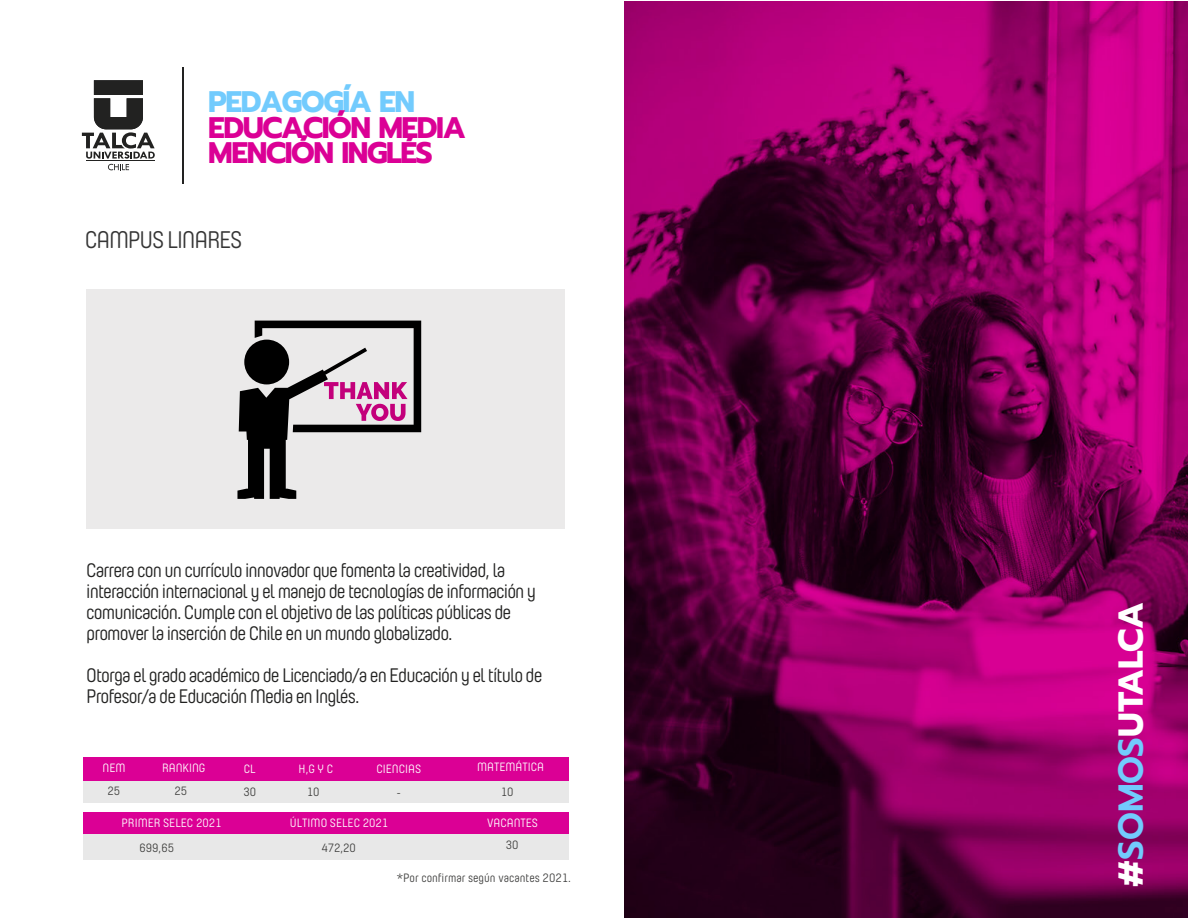
<style>
.page{position:relative;width:1188px;height:918px;background:#fff}
.page>*{position:absolute;margin:0;border:0;box-sizing:border-box;transform-origin:0 0}
.t1{font:700 34.5px "Prompt";letter-spacing:-.025em;color:#fff}
.t2{font:700 29.55px/25.5px "Prompt";letter-spacing:-.05em;color:#db0095}
.t3{font:700 29.55px "Prompt";letter-spacing:-.05em;color:#72cbfd}
.t4{font:24px "Yummo";letter-spacing:-.05em;color:#363636}
.t5{font:19.5px/21px "Yummo";letter-spacing:-.05em;color:#222221}
.t6{font:12.15px "Yummo";color:#3e3e3d}
.t7{font:12px "Yummo";color:#fff}
.t8{font:12px "Yummo";color:#3e3e3d}
.s1{font-weight:600;color:#72cbfd}
</style>
<div class="page">
<div style="left:86px;top:290px;width:479px;height:239px;background:#ebeaea"></div>
<hr style="left:182px;top:67px;width:2px;height:117px;background:#222221">
<svg style="left:82px;top:80px;width:73px;height:90px"></svg>
<hr style="left:86px;top:160px;width:68px;height:1px;background:#222221">
<div style="left:83px;top:757px;width:486px;height:24px;background:#db0095"></div>
<div style="left:83px;top:781px;width:486px;height:22px;background:#e8e8e8"></div>
<div style="left:83px;top:813px;width:486px;height:21px;background:#db0095"></div>
<div style="left:83px;top:834px;width:486px;height:25px;background:#e8e8e8"></div>
<svg style="left:237px;top:321px;width:184px;height:178px"></svg>
<img style="left:624px;top:2px;width:564px;height:916px">
<h2 class="t3" style="left:208px;top:80px;width:209px">PEDAGOGÍA EN</h2>
<h2 class="t2" style="left:208px;top:115px;width:259px">EDUCACIÓN MEDIA<br>MENCIÓN INGLÉS</h2>
<p class="t4" style="left:85px;top:223px;width:159px">CAMPUS LINARES</p>
<p class="t5" style="left:86px;top:559px;width:452px">Carrera con un currículo innovador que fomenta la creatividad, la interacción internacional y el manejo de tecnologías de información y comunicación. Cumple con el objetivo de las políticas públicas de promover la inserción de Chile en un mundo globalizado.</p>
<p class="t5" style="left:86px;top:664px;width:458px">Otorga el grado académico de Licenciado/a en Educación y el título de<br>Profesor/a de Educación Media en Inglés.</p>
<p class="t7" style="left:102px;top:760px;width:25px">NEM</p>
<p class="t7" style="left:162px;top:760px;width:45px">RANKING</p>
<p class="t7" style="left:244px;top:760px;width:13px">CL</p>
<p class="t7" style="left:299px;top:760px;width:36px">H,G Y C</p>
<p class="t7" style="left:377px;top:760px;width:46px">CIENCIAS</p>
<p class="t7" style="left:477px;top:758px;width:68px">MATEMÁTICA</p>
<p class="t8" style="left:107px;top:783px;width:14px">25</p>
<p class="t8" style="left:175px;top:783px;width:14px">25</p>
<p class="t8" style="left:244px;top:783px;width:14px">30</p>
<p class="t8" style="left:307px;top:783px;width:14px">10</p>
<p class="t8" style="left:397px;top:784px;width:5px">-</p>
<p class="t8" style="left:501px;top:783px;width:14px">10</p>
<p class="t7" style="left:122px;top:815px;width:101px">PRIMER SELEC 2021</p>
<p class="t7" style="left:290px;top:815px;width:100px">ÚLTIMO SELEC 2021</p>
<p class="t7" style="left:487px;top:815px;width:53px">VACANTES</p>
<p class="t8" style="left:140px;top:840px;width:36px">699,65</p>
<p class="t8" style="left:321px;top:840px;width:36px">472,20</p>
<p class="t8" style="left:506px;top:837px;width:14px">30</p>
<p class="t6" style="left:397px;top:869px;width:176px">*Por confirmar según vacantes 2021.</p>
<h1 class="t1" style="left:1105px;top:887px;width:286px;rotate:-90deg">#<span class="s1">SOMOS</span>UTALCA</h1>
</div>
